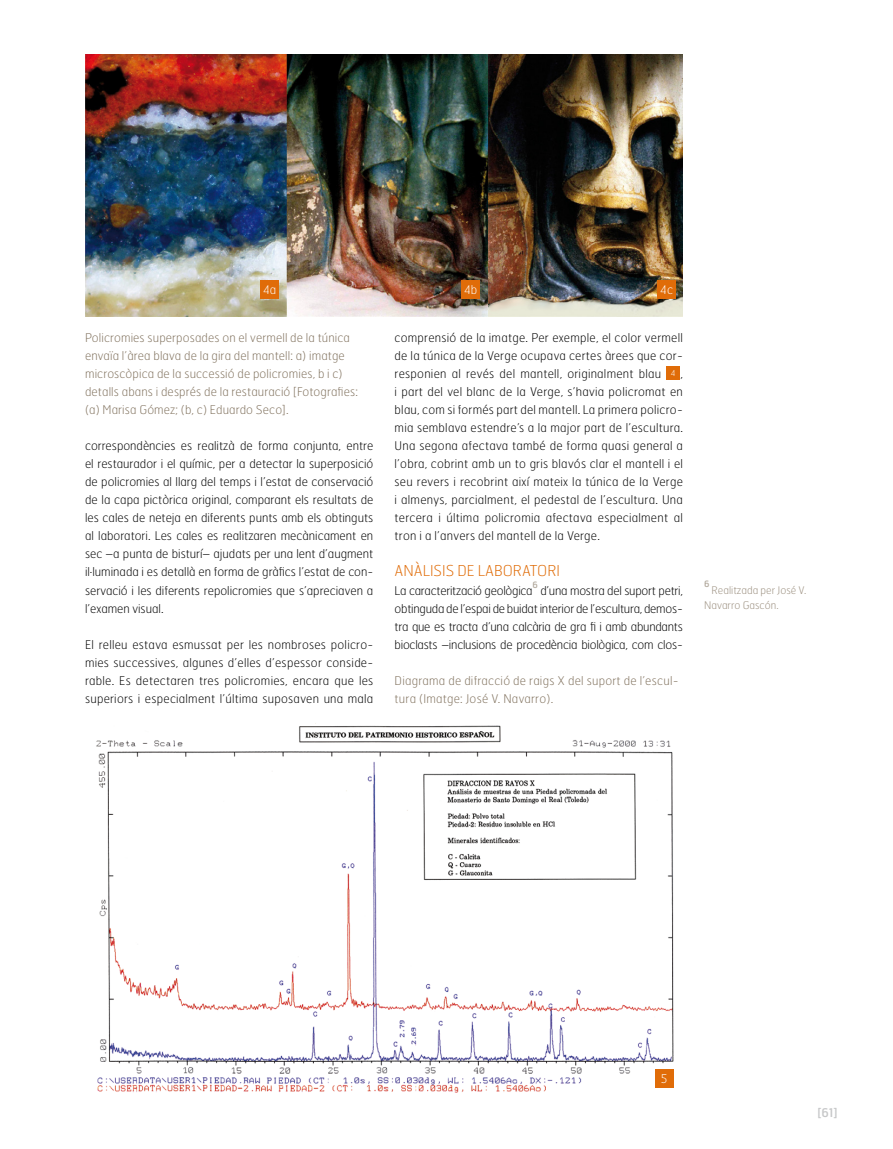
<style>
.page{position:relative;width:893px;height:1149px;background:#fff}
.page>*{position:absolute;margin:0;border:0;box-sizing:border-box;transform-origin:0 0}
.t1{font:100 15px "Hermes";color:#e06c08}
.t2{font:100 12px/18px "Hermes";color:#000;text-align:justify}
.t3{font:100 12px/18px "Hermes";letter-spacing:.01em;color:#81725e}
.t4{font:100 12px "Hermes";letter-spacing:-.02em;color:#000}
.t5{font:100 12px "Hermes";color:#fff}
.t6{font:12px "Hermes";color:#c6c7c8}
.t7{font:100 10.5px/15px "Hermes";color:#9a8e7e}
.t8{font:8.7px "Hermes";color:#b3aa9e}
</style>
<div class="page">
<img style="left:96px;top:723px;width:578px;height:369px">
<div style="left:666px;top:366px;width:14px;height:14px;background:#e06c08"></div>
<img style="left:85px;top:55px;width:598px;height:261px">
<div style="left:461px;top:280px;width:19px;height:18px;background:#e06c08"></div>
<div style="left:260px;top:280px;width:19px;height:18px;background:#e06c08"></div>
<div style="left:655px;top:1069px;width:18px;height:18px;background:#e06c08"></div>
<div style="left:657px;top:280px;width:19px;height:18px;background:#e06c08"></div>
<p class="t5" style="left:263px;top:282px;width:15px">4a</p>
<p class="t5" style="left:464px;top:282px;width:15px">4b</p>
<p class="t5" style="left:660px;top:282px;width:14px">4c</p>
<p class="t3" style="left:85px;top:328px;width:274px">Policromies superposades on el vermell de la túnica envaïa l’àrea blava de la gira del mantell: a) imatge microscòpica de la successió de policromies, b i c) detalls abans i després de la restauració [Fotografies: (a) Marisa Gómez; (b, c) Eduardo Seco].</p>
<p class="t2" style="left:85px;top:436px;width:290px">correspondències es realitzà de forma conjunta, entre el restaurador i el químic, per a detectar la superposició de policromies al llarg del temps i l’estat de conservació de la capa pictòrica original, comparant els resultats de les cales de neteja en diferents punts amb els obtinguts al laboratori. Les cales es realitzaren mecànicament en sec –a punta de bisturí– ajudats per una lent d’augment il·luminada i es detallà en forma de gràfics l’estat de con&shy;servació i les diferents repolicromies que s’apreciaven a l’examen visual.</p>
<p class="t2" style="left:85px;top:634px;width:290px">El relleu estava esmussat per les nombroses policro&shy;mies successives, algunes d’elles d’espessor conside&shy;rable. Es detectaren tres policromies, encara que les superiors i especialment l’última suposaven una mala</p>
<p class="t2" style="left:395px;top:328px;width:290px">comprensió de la imatge. Per exemple, el color vermell de la túnica de la Verge ocupava certes àrees que cor&shy;responien al revés del mantell, originalment blau <sup>4</sup> , i part del vel blanc de la Verge, s’havia policromat en blau, com si formés part del mantell. La primera policro&shy;mia semblava estendre’s a la major part de l’escultura.<br>Una segona afectava també de forma quasi general a l’obra, cobrint amb un to gris blavós clar el mantell i el seu revers i recobrint així mateix la túnica de la Verge i almenys, parcialment, el pedestal de l’escultura. Una tercera i última policromia afectava especialment al tron i a l’anvers del mantell de la Verge.</p>
<p class="t1" style="left:395px;top:561px;width:167px">ANÀLISIS DE LABORATORI</p>
<p class="t4" style="left:395px;top:582px;width:140px">La caracterització geològica</p>
<p class="t8" style="left:532px;top:579px;width:7px">6</p>
<p class="t2" style="left:395px;top:580px;width:290px;text-indent:146px">d’una mostra del suport petri, obtinguda de l’espai de buidat interior de l’escultura, demos&shy;tra que es tracta d’una calcària de gra fi i amb abundants bioclasts –inclusions de procedència biològica, com clos-</p>
<p class="t3" style="left:395px;top:670px;width:285px">Diagrama de difracció de raigs X del suport de l’escul&shy;tura (Imatge: José V. Navarro).</p>
<p class="t8" style="left:704px;top:578px;width:7px">6</p>
<p class="t7" style="left:704px;top:582px;width:104px;text-indent:7px">Realitzada per José V.<br>Navarro Gascón.</p>
<p class="t5" style="left:661px;top:1070px;width:8px">5</p>
<p class="t6" style="left:817px;top:1104px;width:22px">[61]</p>
</div>
